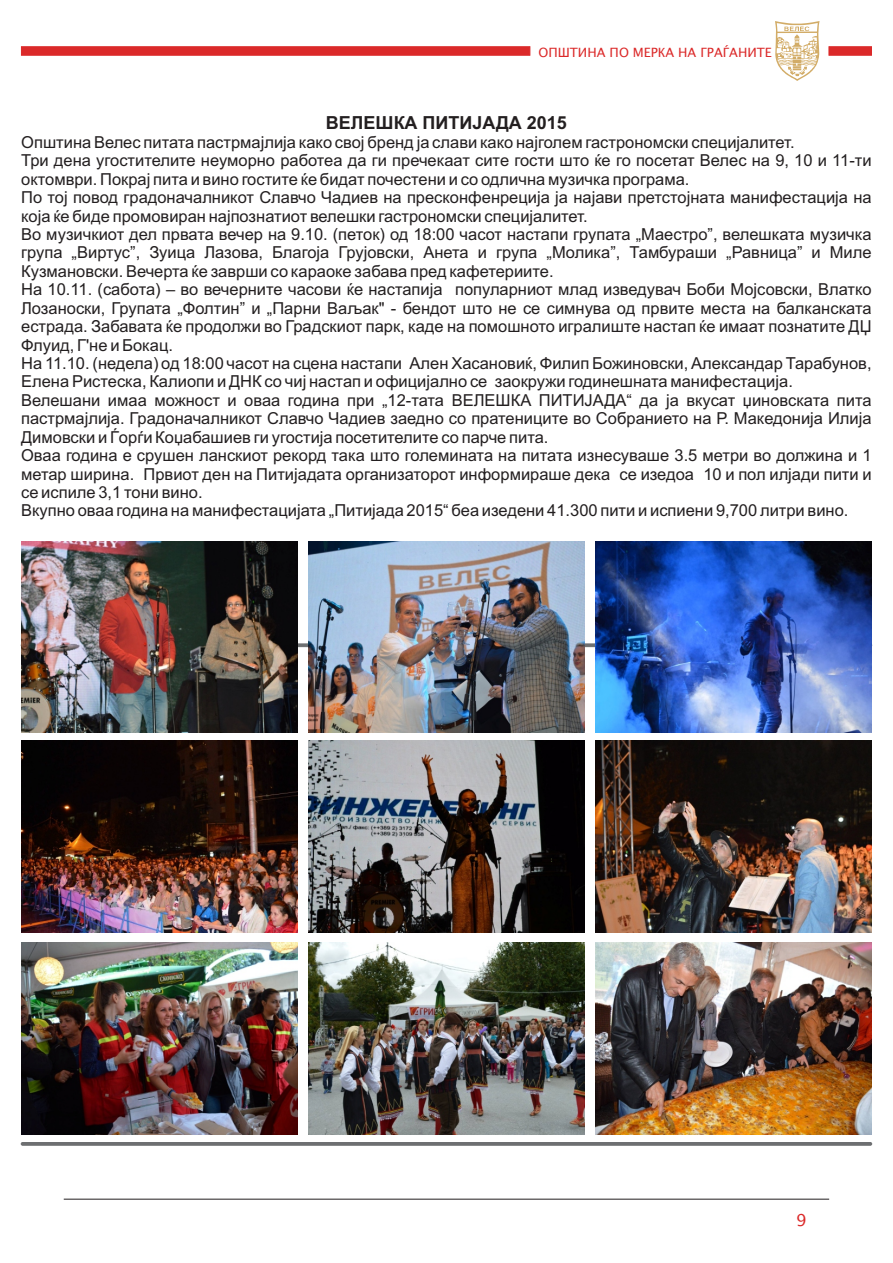
<style>
.page{position:relative;width:893px;height:1263px;background:#fff}
.page>*{position:absolute;margin:0;border:0;box-sizing:border-box;transform-origin:0 0}
.t1{font:700 18px "Arial";color:#231f20}
.t2{font:16.5px/18.5px "Arial";color:#231f20}
.t3{font:16.5px "Lucida Sans Unicode";color:#db2929}
.t4{font:12.75px "Lucida Sans Unicode";color:#db2929}
</style>
<div class="page">
<hr style="left:64px;top:1199px;width:765px;height:1px;background:#231f20">
<div style="left:21px;top:644px;width:851px;height:3px;background:#6d6f71;border:1px solid #6d6f71"></div>
<svg style="left:775px;top:21px;width:44px;height:60px"></svg>
<svg style="left:21px;top:46px;width:510px;height:10px"></svg>
<svg style="left:828px;top:46px;width:44px;height:10px"></svg>
<div style="left:21px;top:1142px;width:851px;height:3px;background:#6d6f71;border:1px solid #6d6f71"></div>
<img style="left:21px;top:541px;width:277px;height:191px">
<img style="left:595px;top:541px;width:277px;height:191px">
<img style="left:595px;top:741px;width:277px;height:191px">
<img style="left:595px;top:943px;width:277px;height:191px">
<img style="left:308px;top:741px;width:277px;height:191px">
<img style="left:308px;top:541px;width:277px;height:191px">
<img style="left:21px;top:943px;width:277px;height:191px">
<img style="left:21px;top:741px;width:277px;height:191px">
<img style="left:308px;top:943px;width:277px;height:191px">
<p class="t4" style="left:538px;top:47px;width:235px">ОПШТИНА ПО МЕРКА НА ГРАЃАНИТЕ</p>
<p class="t1" style="left:326px;top:116px;width:243px">ВЕЛЕШКА ПИТИЈАДА 2015</p>
<p class="t2" style="left:21px;top:134px;width:852px">Општина Велес питата пастрмајлија како свој бренд ја слави како најголем гастрономски специјалитет.<br>Три дена угостителите неуморно работеа да ги пречекаат сите гости што ќе го посетат Велес на 9, 10 и 11-ти октомври. Покрај пита и вино гостите ќе бидат почестени и со одлична музичка програма.<br>По тој повод градоначалникот Славчо Чадиев на пресконфенреција ја најави претстојната манифестација на која ќе биде промовиран најпознатиот велешки гастрономски специјалитет.<br>Во музичкиот дел првата вечер на 9.10. (петок) од 18:00 часот настапи групата „Маестро”, велешката музичка група „Виртус”, Зуица Лазова, Благоја Грујовски, Анета и група „Молика”, Тамбураши „Равница” и Миле Кузмановски. Вечерта ќе заврши со караоке забава пред кафетериите.<br>На 10.11. (сабота) – во вечерните часови ќе настапија популарниот млад изведувач Боби Мојсовски, Влатко Лозаноски, Групата „Фолтин” и „Парни Ваљак" - бендот што не се симнува од првите места на балканската естрада. Забавата ќе продолжи во Градскиот парк, каде на помошното игралиште настап ќе имаат познатите ДЏ Флуид, Г'не и Бокац.<br>На 11.10. (недела) од 18:00 часот на сцена настапи Ален Хасановиќ, Филип Божиновски, Александар Тарабунов, Елена Ристеска, Калиопи и ДНК со чиј настап и официјално се заокружи годинешната манифестација.<br>Велешани имаа можност и оваа година при „12-тата ВЕЛЕШКА ПИТИЈАДА“ да ја вкусат џиновската пита пастрмајлија. Градоначалникот Славчо Чадиев заедно со пратениците во Собранието на Р. Македонија Илија Димовски и Ѓорѓи Коџабашиев ги угостија посетителите со парче пита.<br>Оваа година е срушен ланскиот рекорд така што големината на питата изнесуваше 3.5 метри во должина и 1 метар ширина. Првиот ден на Питијадата организаторот информираше дека се изедоа 10 и пол илјади пити и се испиле 3,1 тони вино.<br>Вкупно оваа година на манифестацијата „Питијада 2015“ беа изедени 41.300 пити и испиени 9,700 литри вино.</p>
<p class="t3" style="left:796px;top:1213px;width:12px">9</p>
</div>
